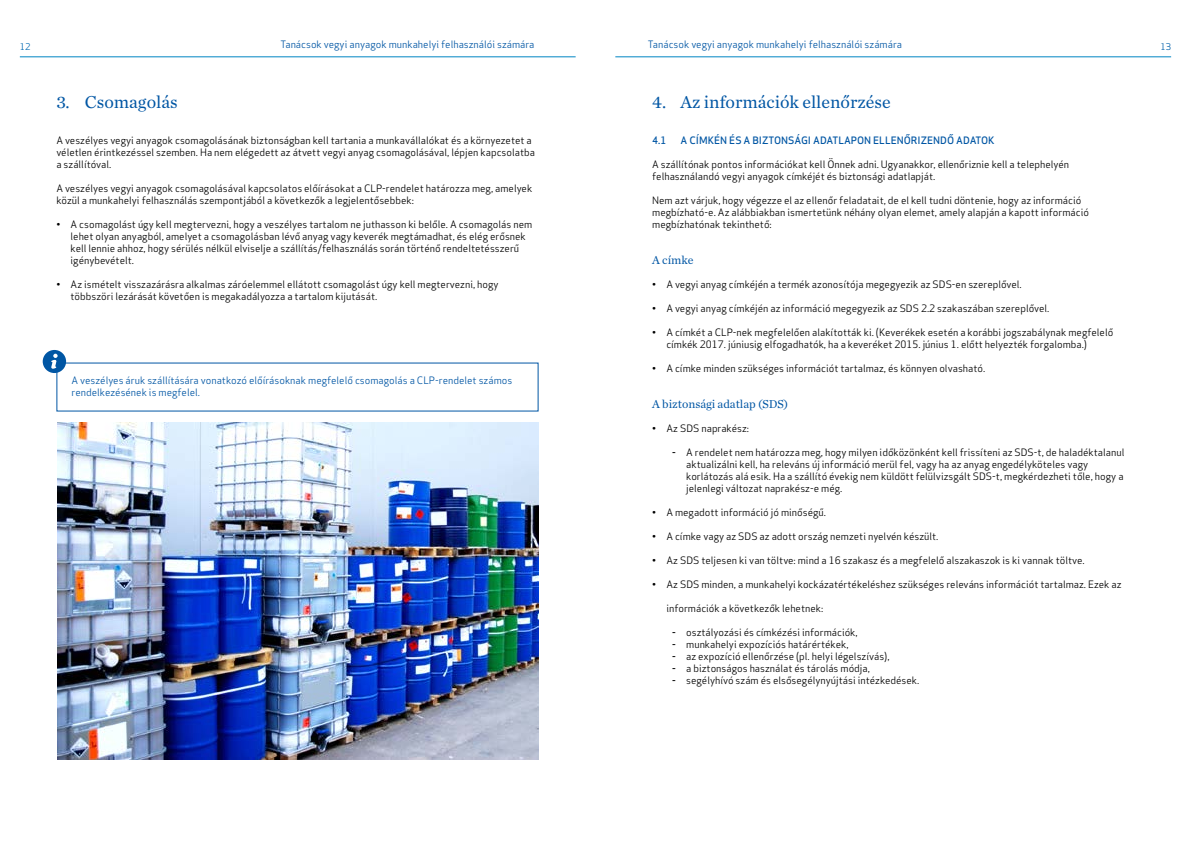
<style>
.page{position:relative;width:1191px;height:842px;background:#fff}
.page>*{position:absolute;margin:0;border:0;box-sizing:border-box;transform-origin:0 0}
.t1{font:18px "Chronicle Text G1";color:#0056a4}
.t2{font:12px "Chronicle Text G1";color:#0056a4}
.t3{font:10px/12px "Apex Sans";color:#000}
.t4{font:10px/12px "Apex Sans";color:#0056a4}
.t5{font:500 10px "Apex Sans";color:#0056a4}
.t6{font:9px "Apex Sans";color:#0068b2}
.t7{font:9px "Apex Sans";color:#0060ab}
.s1{font-weight:500}
</style>
<div class="page">
<hr style="left:615px;top:57px;width:556px;height:1px;background:#0085c3">
<hr style="left:20px;top:57px;width:555px;height:1px;background:#0085c3">
<img style="left:57px;top:423px;width:482px;height:337px">
<svg style="left:43px;top:350px;width:23px;height:23px"></svg>
<p class="t6" style="left:20px;top:39px;width:12px">12</p>
<p class="t4" style="left:280px;top:37px;width:255px">Tanácsok vegyi anyagok munkahelyi felhasználói számára</p>
<p class="t4" style="left:648px;top:37px;width:255px">Tanácsok vegyi anyagok munkahelyi felhasználói számára</p>
<p class="t7" style="left:1160px;top:39px;width:12px">13</p>
<h1 class="t1" style="left:56px;top:88px;width:123px">3. Csomagolás</h1>
<p class="t3" style="left:56px;top:133px;width:480px">A veszélyes vegyi anyagok csomagolásának biztonságban kell tartania a munkavállalókat és a környezetet a véletlen érintkezéssel szemben. Ha nem elégedett az átvett vegyi anyag csomagolásával, lépjen kapcsolatba a szállítóval.</p>
<p class="t3" style="left:56px;top:181px;width:477px">A veszélyes vegyi anyagok csomagolásával kapcsolatos előírásokat a CLP-rendelet határozza meg, amelyek közül a munkahelyi felhasználás szempontjából a következők a legjelentősebbek:</p>
<p class="t3" style="left:71px;top:217px;width:463px;text-indent:-14px">• A csomagolást úgy kell megtervezni, hogy a veszélyes tartalom ne juthasson ki belőle. A csomagolás nem lehet olyan anyagból, amelyet a csomagolásban lévő anyag vagy keverék megtámadhat, és elég erősnek kell lennie ahhoz, hogy sérülés nélkül elviselje a szállítás/felhasználás során történő rendeltetésszerű igénybevételt.</p>
<p class="t3" style="left:71px;top:277px;width:429px;text-indent:-14px">• Az ismételt visszazárásra alkalmas záróelemmel ellátott csomagolást úgy kell megtervezni, hogy többszöri lezárását követően is megakadályozza a tartalom kijutását.</p>
<p class="t4" style="left:72px;top:373px;width:442px">A veszélyes áruk szállítására vonatkozó előírásoknak megfelelő csomagolás a CLP-rendelet számos rendelkezésének is megfelel.</p>
<h1 class="t1" style="left:652px;top:88px;width:240px">4. Az információk ellenőrzése</h1>
<p class="t5" style="left:652px;top:132px;width:16px">4.1</p>
<p class="t5" style="left:680px;top:132px;width:254px">A CÍMKÉN ÉS A BIZTONSÁGI ADATLAPON ELLENŐRIZEND</p>
<p class="t5" style="left:947px;top:132px;width:48px">Ő ADATOK</p>
<p class="t3" style="left:652px;top:157px;width:418px">A szállítónak pontos információkat kell Önnek adni. Ugyanakkor, ellenőriznie kell a telephelyén felhasználandó vegyi anyagok címkéjét és biztonsági adatlapját.</p>
<p class="t3" style="left:652px;top:193px;width:438px">Nem azt várjuk, hogy végezze el az ellenőr feladatait, de el kell tudni döntenie, hogy az információ megbízható-e. Az alábbiakban ismertetünk néhány olyan elemet, amely alapján a kapott információ megbízhatónak tekinthető:</p>
<p class="t2" style="left:652px;top:251px;width:43px">A címke</p>
<p class="t3" style="left:652px;top:277px;width:371px">• A vegyi anyag címkéjén a termék azonosítója megegyezik az SDS-en szereplővel.</p>
<p class="t3" style="left:652px;top:301px;width:398px">• A vegyi anyag címkéjén az információ megegyezik az SDS 2.2 szakaszában szereplővel.</p>
<p class="t3" style="left:666px;top:325px;width:448px;text-indent:-14px">• A címkét a CLP-nek megfelelően alakították ki. (Keverékek esetén a korábbi jogszabálynak megfelelő címkék 2017. júniusig elfogadhatók, ha a keveréket 2015. június 1. előtt helyezték forgalomba.)</p>
<p class="t3" style="left:652px;top:361px;width:335px">• A címke minden szükséges információt tartalmaz, és könnyen olvasható.</p>
<p class="t2" style="left:652px;top:395px;width:137px">A biztonsági adatlap (SDS)</p>
<p class="t3" style="left:652px;top:421px;width:98px">• Az SDS naprakész:</p>
<p class="t3" style="left:686px;top:445px;width:439px;text-indent:-14px"><span class="s1">-</span> A rendelet nem határozza meg, hogy milyen időközönként kell frissíteni az SDS-t, de haladéktalanul aktualizálni kell, ha releváns új információ merül fel, vagy ha az anyag engedélyköteles vagy korlátozás alá esik. Ha a szállító évekig nem küldött felülvizsgált SDS-t, megkérdezheti tőle, hogy a jelenlegi változat naprakész-e még.</p>
<p class="t3" style="left:652px;top:505px;width:175px">• A megadott információ jó minőségű.</p>
<p class="t3" style="left:652px;top:529px;width:288px">• A címke vagy az SDS az adott ország nemzeti nyelvén készült.</p>
<p class="t3" style="left:652px;top:553px;width:434px">• Az SDS teljesen ki van töltve: mind a 16 szakasz és a megfelelő alszakaszok is ki vannak töltve.</p>
<p class="t3" style="left:652px;top:577px;width:471px">• Az SDS minden, a munkahelyi kockázatértékeléshez szükséges releváns információt tartalmaz. Ezek az</p>
<p class="t3" style="left:666px;top:601px;width:158px">információk a következők lehetnek:</p>
<p class="t3" style="left:672px;top:625px;width:187px"><span class="s1">-</span> osztályozási és címkézési információk,</p>
<p class="t3" style="left:672px;top:637px;width:178px"><span class="s1">-</span> munkahelyi expozíciós határértékek,</p>
<p class="t3" style="left:672px;top:649px;width:219px"><span class="s1">-</span> az expozíció ellenőrzése (pl. helyi légelszívás),</p>
<p class="t3" style="left:672px;top:661px;width:199px"><span class="s1">-</span> a biztonságos használat és tárolás módja,</p>
<p class="t3" style="left:672px;top:673px;width:249px"><span class="s1">-</span> segélyhívó szám és elsősegélynyújtási intézkedések.</p>
</div>
